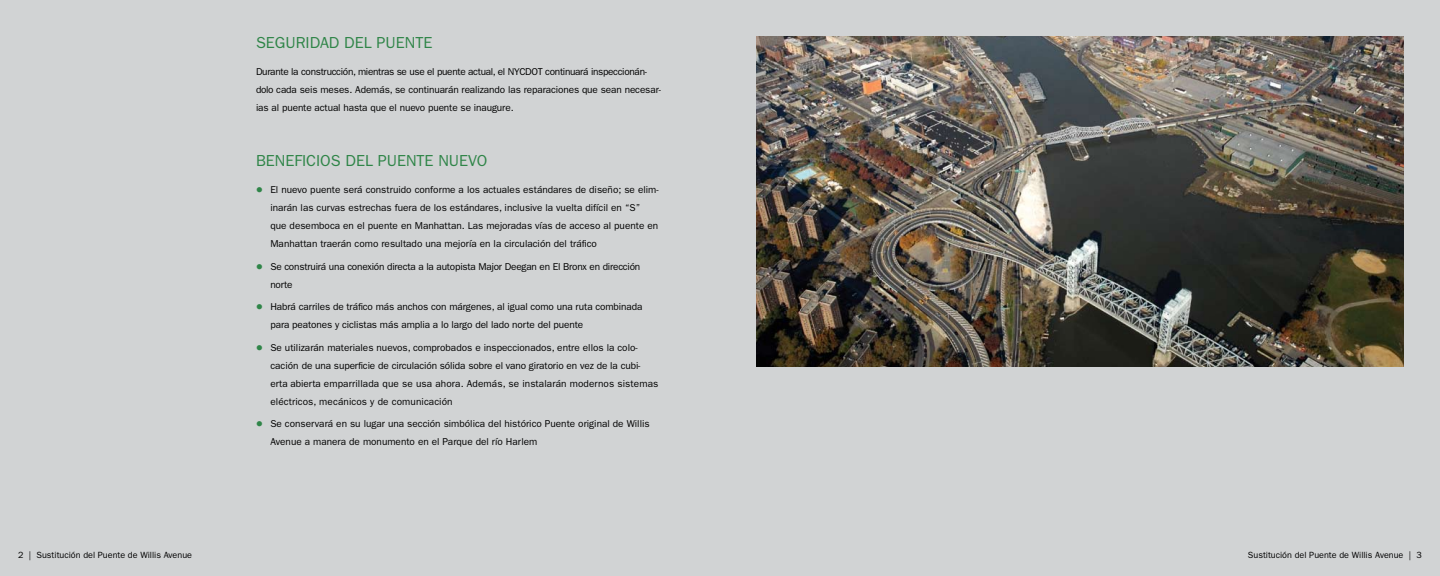
<style>
.page{position:relative;width:1440px;height:576px;background:#fff}
.page>*{position:absolute;margin:0;border:0;box-sizing:border-box;transform-origin:0 0}
.t1{font:16px "Franklin Gothic";color:#2f8548}
.t2{font:10px/18px "Franklin Gothic";color:#000}
.t3{font:10px/18px "Franklin Gothic";letter-spacing:-.02em;color:#000}
.t4{font:9px "Franklin Gothic";color:#000}
.s1{color:#2f8548}
</style>
<div class="page">
<div style="left:0;top:0;width:720px;height:576px;background:#d1d3d4"></div>
<div style="left:720px;top:0;width:720px;height:576px;background:#d1d3d4"></div>
<img style="left:756px;top:36px;width:648px;height:331px">
<h1 class="t1" style="left:256px;top:33px;width:65px">Seguridad</h1>
<h1 class="t1" style="left:344px;top:33px;width:62px">del puente</h1>
<p class="t2" style="left:256px;top:63px;width:406px">Durante la construcción, mientras se use el puente actual, el NYCDOT continuará inspeccionán&shy;dolo cada seis meses. Además, se continuarán realizando las reparaciones que sean necesar&shy;ias al puente actual hasta que el nuevo puente se inaugure.</p>
<h1 class="t1" style="left:256px;top:151px;width:20px">Benef</h1>
<h1 class="t1" style="left:302px;top:151px;width:105px">icios del puente</h1>
<h1 class="t1" style="left:438px;top:151px;width:50px">nuevo</h1>
<p class="t2" style="left:270px;top:181px;width:390px;text-indent:-14px"><span class="s1">●</span> El nuevo puente será construido conforme a los actuales estándares de diseño; se elim&shy;inarán las curvas estrechas fuera de los estándares, inclusive la vuelta difícil en “S” que desemboca en el puente en Manhattan. Las mejoradas vías de acceso al puente en Manhattan traerán como resultado una mejoría en la circulación del tráfico</p>
<p class="t3" style="left:270px;top:257px;width:371px;text-indent:-14px"><span class="s1">●</span> Se construirá una conexión directa a la autopista Major Deegan en El Bronx en dirección norte</p>
<p class="t2" style="left:270px;top:298px;width:374px;text-indent:-14px"><span class="s1">●</span> Habrá carriles de tráfico más anchos con márgenes, al igual como una ruta combinada para peatones y ciclistas más amplia a lo largo del lado norte del puente</p>
<p class="t2" style="left:270px;top:338px;width:390px;text-indent:-14px"><span class="s1">●</span> Se utilizarán materiales nuevos, comprobados e inspeccionados, entre ellos la colo&shy;cación de una superficie de circulación sólida sobre el vano giratorio en vez de la cubi&shy;erta abierta emparrillada que se usa ahora. Además, se instalarán modernos sistemas eléctricos, mecánicos y de comunicación</p>
<p class="t2" style="left:270px;top:415px;width:381px;text-indent:-14px"><span class="s1">●</span> Se conservará en su lugar una sección simbólica del histórico Puente original de Willis<br>Avenue a manera de monumento en el Parque del río Harlem</p>
<p class="t4" style="left:29px;top:550px;width:165px">| Sustitución del Puente de Willis Avenue</p>
<p class="t4" style="left:1248px;top:550px;width:165px">Sustitución del Puente de Willis Avenue |</p>
</div>
